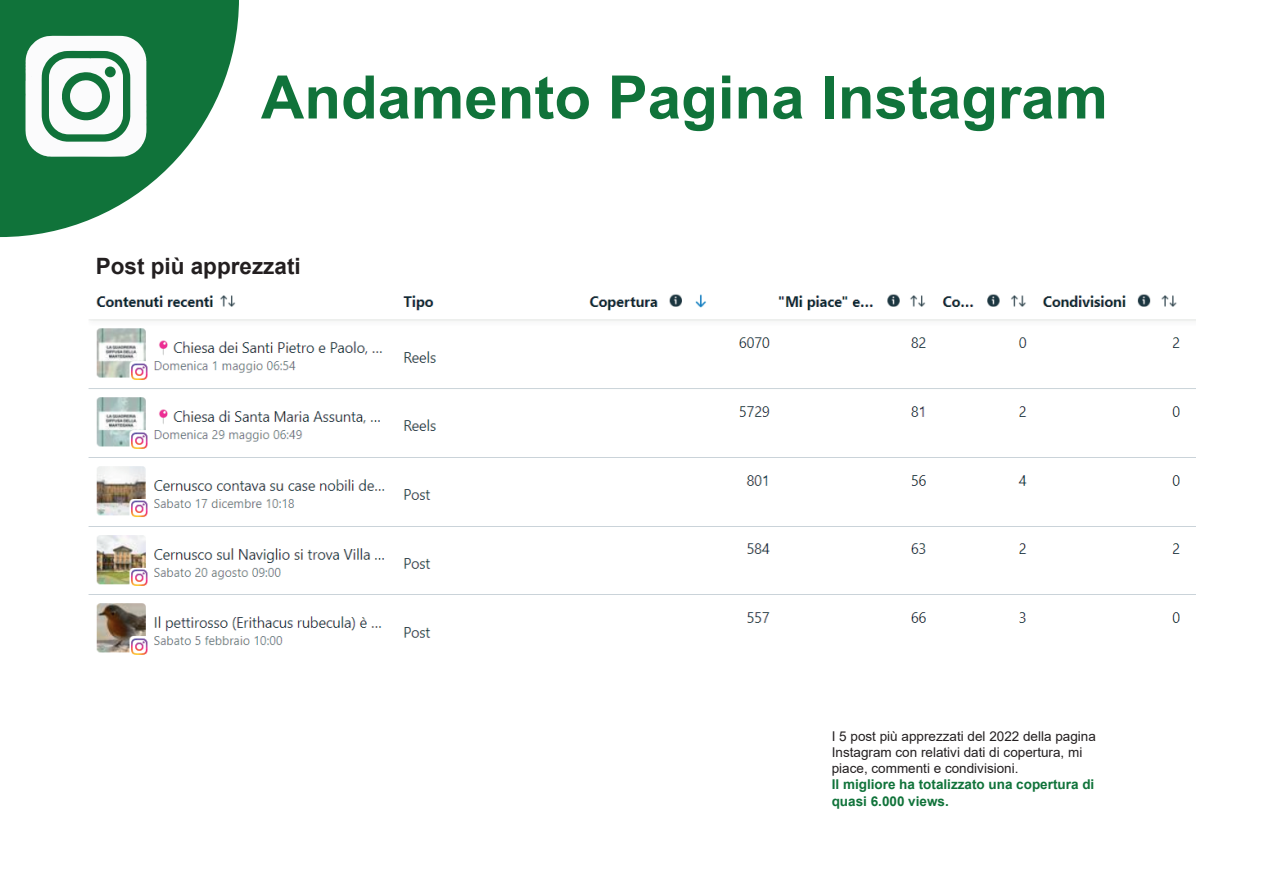
<style>
.page{position:relative;width:1263px;height:893px;background:#fff}
.page>*{position:absolute;margin:0;border:0;box-sizing:border-box;transform-origin:0 0}
.t1{font:700 60px "Arial";color:#10733a}
.t2{font:700 22.5px "Arial";color:#231f20}
.t3{font:13.5px/16.2px "Arial";color:#231f20}
.t4{font:700 13.5px/16.2px "Arial";color:#10733a}
</style>
<div class="page">
<svg style="left:0;top:0;width:239px;height:237px;fill:#10733a"></svg>
<svg style="left:25px;top:36px;width:121px;height:121px"></svg>
<img style="left:88px;top:294px;width:1108px;height:361px">
<h1 class="t1" style="left:261px;top:55px;width:848px">Andamento Pagina Instagram</h1>
<h2 class="t2" style="left:96px;top:251px;width:207px">Post più apprezzati</h2>
<p class="t3" style="left:832px;top:728px;width:266px">I 5 post più apprezzati del 2022 della pagina<br>Instagram con relativi dati di copertura, mi piace, commenti e condivisioni.</p>
<p class="t4" style="left:832px;top:777px;width:264px">Il migliore ha totalizzato una copertura di quasi 6.000 views.</p>
</div>
